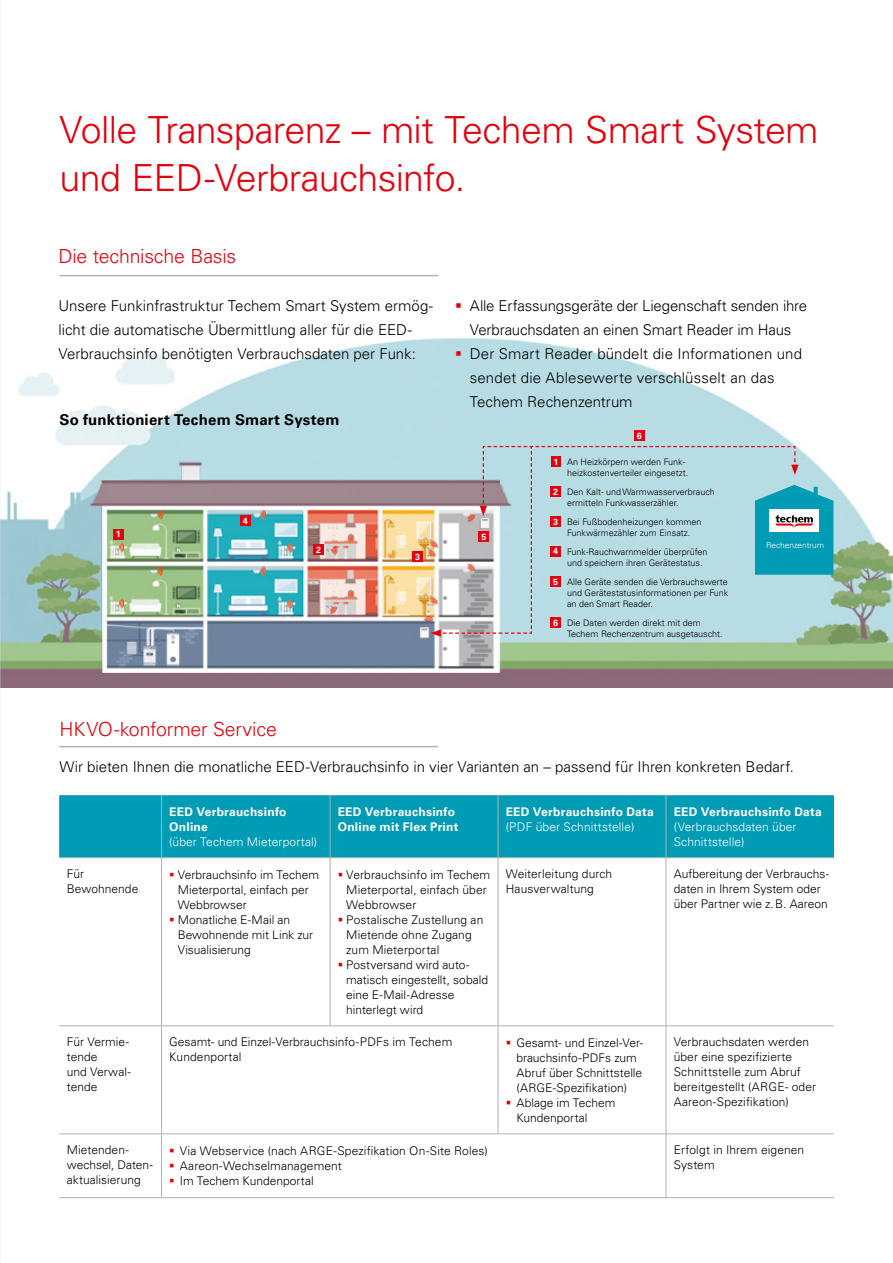
<style>
.page{position:relative;width:893px;height:1263px;background:#fff}
.page>*{position:absolute;margin:0;border:0;box-sizing:border-box;transform-origin:0 0}
.t1{font:300 37.5px/48px "Univers LT Pro 45";letter-spacing:-.015em;color:#e3000f}
.t2{font:300 19.5px "Univers LT Pro 45";letter-spacing:-.01em;color:#e3000f}
.t3{font:300 15px/24px "Univers LT Pro 45";color:#000}
.t4{font:700 15px "Univers LT Pro 65";letter-spacing:.01em;color:#000}
.t5{font:300 12px/15px "Univers LT Pro 45";letter-spacing:.005em;color:#000}
.t6{font:700 12px/15px "Univers LT Pro 65";letter-spacing:.02em;color:#fff}
.t7{font:300 12px/15px "Univers LT Pro 45";letter-spacing:.01em;color:#fff}
.t8{font:300 9px/11.2px "Univers LT Pro 45";color:#000}
.t9{font:700 9px "Univers LT Pro 65";color:#fff}
.t10{font:300 8.25px "Univers LT Pro 45";color:#fff}
.s1{color:#e3000f}
</style>
<div class="page">
<img style="left:0;top:338px;width:893px;height:349px">
<img style="left:82px;top:455px;width:432px;height:217px">
<div style="left:240px;top:516px;width:10px;height:10px;background:#e3000f"></div>
<div style="left:113px;top:529px;width:10px;height:10px;background:#e3000f"></div>
<div style="left:314px;top:544px;width:10px;height:11px;background:#e3000f"></div>
<div style="left:413px;top:552px;width:10px;height:10px;background:#e3000f"></div>
<div style="left:634px;top:431px;width:11px;height:10px;background:#e3000f"></div>
<hr style="left:60px;top:275px;width:378px;height:1px;background:#b1b2b3">
<div style="left:59px;top:795px;width:775px;height:62px;background:#009bb4"></div>
<hr style="left:59px;top:1025px;width:103px;height:1px;background:#b1b2b3">
<hr style="left:162px;top:1025px;width:168px;height:1px;background:#b1b2b3">
<hr style="left:330px;top:1025px;width:168px;height:1px;background:#b1b2b3">
<hr style="left:498px;top:1025px;width:168px;height:1px;background:#b1b2b3">
<hr style="left:666px;top:1025px;width:168px;height:1px;background:#b1b2b3">
<hr style="left:59px;top:1133px;width:103px;height:1px;background:#b1b2b3">
<hr style="left:162px;top:1133px;width:168px;height:1px;background:#b1b2b3">
<hr style="left:330px;top:1133px;width:168px;height:1px;background:#b1b2b3">
<hr style="left:498px;top:1133px;width:168px;height:1px;background:#b1b2b3">
<hr style="left:666px;top:1133px;width:168px;height:1px;background:#b1b2b3">
<hr style="left:59px;top:1197px;width:103px;height:1px;background:#b1b2b3">
<hr style="left:162px;top:1197px;width:168px;height:1px;background:#b1b2b3">
<hr style="left:330px;top:1197px;width:168px;height:1px;background:#b1b2b3">
<hr style="left:498px;top:1197px;width:168px;height:1px;background:#b1b2b3">
<hr style="left:666px;top:1197px;width:168px;height:1px;background:#b1b2b3">
<hr style="left:161px;top:858px;width:1px;height:167px;background:#b1b2b3">
<hr style="left:330px;top:858px;width:1px;height:167px;background:#b1b2b3">
<hr style="left:498px;top:858px;width:1px;height:167px;background:#b1b2b3">
<hr style="left:666px;top:858px;width:1px;height:167px;background:#b1b2b3">
<hr style="left:161px;top:1026px;width:1px;height:107px;background:#b1b2b3">
<hr style="left:498px;top:1026px;width:1px;height:107px;background:#b1b2b3">
<hr style="left:666px;top:1026px;width:1px;height:107px;background:#b1b2b3">
<hr style="left:161px;top:1134px;width:1px;height:63px;background:#b1b2b3">
<hr style="left:666px;top:1134px;width:1px;height:63px;background:#b1b2b3">
<hr style="left:161px;top:795px;width:1px;height:62px;background:#b1b2b3">
<hr style="left:330px;top:795px;width:1px;height:62px;background:#b1b2b3">
<hr style="left:498px;top:795px;width:1px;height:62px;background:#b1b2b3">
<hr style="left:666px;top:795px;width:1px;height:62px;background:#b1b2b3">
<hr style="left:59px;top:857px;width:103px;height:1px;background:#b1b2b3">
<hr style="left:162px;top:857px;width:168px;height:1px;background:#b1b2b3">
<hr style="left:330px;top:857px;width:168px;height:1px;background:#b1b2b3">
<hr style="left:498px;top:857px;width:168px;height:1px;background:#b1b2b3">
<hr style="left:666px;top:857px;width:168px;height:1px;background:#b1b2b3">
<hr style="left:60px;top:746px;width:378px;height:1px;background:#b1b2b3">
<svg style="left:431px;top:445px;width:402px;height:192px;background:#aecfd7"></svg>
<h1 class="t1" style="left:60px;top:105px;width:761px">Volle Transparenz – mit Techem Smart System und EED-Verbrauchsinfo.</h1>
<h2 class="t2" style="left:58px;top:243px;width:179px">Die technische Basis</h2>
<p class="t3" style="left:58px;top:293px;width:376px">Unsere Funkinfrastruktur Techem Smart System ermög&shy;licht die automatische Übermittlung aller für die EED-<br>Verbrauchsinfo benötigten Verbrauchsdaten per Funk:</p>
<p class="t4" style="left:60px;top:410px;width:281px">So funktioniert Techem Smart System</p>
<p class="t9" style="left:116px;top:528px;width:7px">1</p>
<p class="t9" style="left:243px;top:515px;width:7px">4</p>
<p class="t9" style="left:316px;top:543px;width:7px">2</p>
<p class="t9" style="left:415px;top:551px;width:7px">3</p>
<p class="t3" style="left:455px;top:293px;width:354px;text-align:center"><span class="s1">▪</span> Alle Erfassungsgeräte der Liegenschaft senden ihre<br>Verbrauchsdaten an einen Smart Reader im Haus</p>
<p class="t3" style="left:470px;top:341px;width:334px;text-indent:-15px"><span class="s1">▪</span> Der Smart Reader bündelt die Informationen und sendet die Ablesewerte verschlüsselt an das<br>Techem Rechenzentrum</p>
<p class="t9" style="left:481px;top:530px;width:7px">5</p>
<p class="t9" style="left:553px;top:455px;width:7px">1</p>
<p class="t9" style="left:553px;top:485px;width:7px">2</p>
<p class="t9" style="left:553px;top:515px;width:7px">3</p>
<p class="t9" style="left:553px;top:545px;width:7px">4</p>
<p class="t9" style="left:553px;top:575px;width:7px">5</p>
<p class="t9" style="left:553px;top:617px;width:7px">6</p>
<p class="t9" style="left:637px;top:429px;width:7px">6</p>
<p class="t8" style="left:567px;top:455px;width:123px">An Heizkörpern werden Funk&shy;heizkostenverteiler eingesetzt.</p>
<p class="t8" style="left:567px;top:485px;width:149px">Den Kalt- und Warmwasserverbrauch ermitteln Funkwasserzähler.</p>
<p class="t8" style="left:567px;top:515px;width:136px">Bei Fußbodenheizungen kommen<br>Funkwärmezähler zum Einsatz.</p>
<p class="t8" style="left:567px;top:545px;width:142px">Funk-Rauchwarnmelder überprüfen und speichern ihren Gerätestatus.</p>
<p class="t8" style="left:567px;top:575px;width:163px;text-align:justify">Alle Geräte senden die Verbrauchswerte und Gerätestatusinformationen per Funk an den Smart Reader.</p>
<p class="t8" style="left:567px;top:617px;width:157px">Die Daten werden direkt mit dem<br>Techem Rechenzentrum ausgetauscht.</p>
<p class="t10" style="left:766px;top:540px;width:59px">Rechenzentrum</p>
<h2 class="t2" style="left:60px;top:716px;width:219px">HKVO-konformer Service</h2>
<p class="t3" style="left:60px;top:754px;width:736px">Wir bieten Ihnen die monatliche EED-Verbrauchsinfo in vier Varianten an – passend für Ihren konkreten Bedarf.</p>
<p class="t6" style="left:169px;top:803px;width:119px">EED Verbrauchsinfo<br>Online</p>
<p class="t7" style="left:169px;top:834px;width:150px">(über Techem Mieterportal)</p>
<p class="t5" style="left:67px;top:866px;width:73px">Für<br>Bewohnende</p>
<p class="t5" style="left:178px;top:867px;width:143px;text-indent:-9px"><span class="s1">▪</span> Verbrauchsinfo im Techem<br>Mieterportal, einfach per<br>Webbrowser</p>
<p class="t5" style="left:178px;top:912px;width:137px;text-indent:-9px"><span class="s1">▪</span> Monatliche E-Mail an<br>Bewohnende mit Link zur<br>Visualisierung</p>
<p class="t6" style="left:338px;top:803px;width:122px">EED Verbrauchsinfo<br>Online mit Flex Print</p>
<p class="t6" style="left:506px;top:803px;width:150px">EED Verbrauchsinfo Data</p>
<p class="t7" style="left:506px;top:819px;width:130px">(PDF über Schnittstelle)</p>
<p class="t6" style="left:674px;top:803px;width:150px">EED Verbrauchsinfo Data</p>
<p class="t7" style="left:674px;top:819px;width:124px">(Verbrauchsdaten über<br>Schnittstelle)</p>
<p class="t5" style="left:346px;top:867px;width:146px;text-indent:-9px"><span class="s1">▪</span> Verbrauchsinfo im Techem<br>Mieterportal, einfach über<br>Webbrowser</p>
<p class="t5" style="left:346px;top:912px;width:139px;text-indent:-9px"><span class="s1">▪</span> Postalische Zustellung an<br>Mietende ohne Zugang zum Mieterportal</p>
<p class="t5" style="left:346px;top:957px;width:143px;text-indent:-9px"><span class="s1">▪</span> Postversand wird auto&shy;matisch eingestellt, sobald eine E-Mail-Adresse hinterlegt wird</p>
<p class="t5" style="left:506px;top:866px;width:108px">Weiterleitung durch<br>Hausverwaltung</p>
<p class="t5" style="left:674px;top:866px;width:156px">Aufbereitung der Verbrauchs&shy;daten in Ihrem System oder über Partner wie z.B. Aareon</p>
<p class="t5" style="left:67px;top:1034px;width:65px">Für Vermie&shy;tende<br>und Verwal&shy;tende</p>
<p class="t5" style="left:169px;top:1034px;width:285px">Gesamt- und Einzel-Verbrauchsinfo-PDFs im Techem<br>Kundenportal</p>
<p class="t5" style="left:516px;top:1035px;width:128px;text-indent:-11px"><span class="s1">▪</span> Gesamt- und Einzel-Ver&shy;brauchsinfo-PDFs zum<br>Abruf über Schnittstelle (ARGE-Spezifikation)</p>
<p class="t5" style="left:516px;top:1095px;width:101px;text-indent:-11px"><span class="s1">▪</span> Ablage im Techem<br>Kundenportal</p>
<p class="t5" style="left:67px;top:1142px;width:88px">Mietenden&shy;wechsel, Daten&shy;aktualisierung</p>
<p class="t5" style="left:169px;top:1143px;width:320px"><span class="s1">▪</span> Via Webservice (nach ARGE-Spezifikation On-Site Roles)</p>
<p class="t5" style="left:169px;top:1158px;width:174px"><span class="s1">▪</span> Aareon-Wechselmanagement</p>
<p class="t5" style="left:169px;top:1173px;width:146px"><span class="s1">▪</span> Im Techem Kundenportal</p>
<p class="t5" style="left:674px;top:1034px;width:144px">Verbrauchsdaten werden über eine spezifizierte<br>Schnittstelle zum Abruf bereitgestellt (ARGE- oder<br>Aareon-Spezifikation)</p>
<p class="t5" style="left:674px;top:1142px;width:132px">Erfolgt in Ihrem eigenen<br>System</p>
</div>
